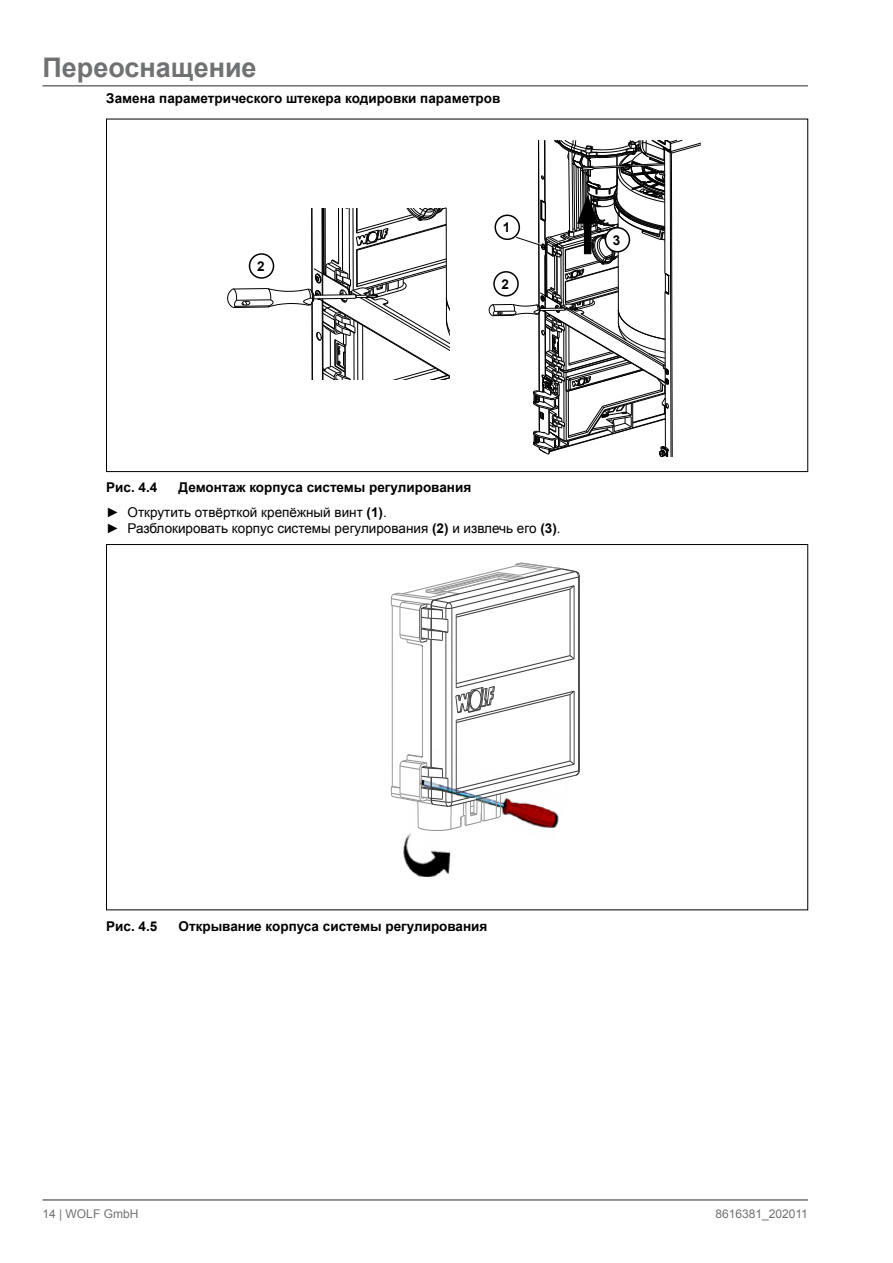
<style>
.page{position:relative;width:893px;height:1263px;background:#fff}
.page>*{position:absolute;margin:0;border:0;box-sizing:border-box;transform-origin:0 0}
.t1{font:700 27px "Arial";color:#707172}
.t2{font:700 13.5px/24.8px "Arial";color:#000}
.t3{font:13.5px "Arial";color:#000}
.t4{font:12px "Arial";color:#707172}
.s1{font-weight:400}
.s2{font-weight:700}
</style>
<div class="page">
<hr style="left:43px;top:85px;width:765px;height:2px;background:#707172">
<hr style="left:43px;top:1199px;width:765px;height:2px;background:#707172">
<svg style="left:227px;top:207px;width:222px;height:173px"></svg>
<svg style="left:489px;top:140px;width:212px;height:317px"></svg>
<div style="left:249px;top:253px;width:25px;height:26px;border:2px solid #000;border-radius:50%"></div>
<img style="left:430px;top:695px;width:144px;height:59px">
<img style="left:403px;top:832px;width:48px;height:45px">
<hr style="left:422px;top:647px;width:1px;height:108px;background:#959595">
<hr style="left:392px;top:605px;width:1px;height:181px;background:#959595">
<hr style="left:431px;top:639px;width:1px;height:128px;background:#404040">
<hr style="left:446px;top:632px;width:1px;height:146px;background:#404040">
<hr style="left:452px;top:608px;width:1px;height:194px;background:#404040">
<hr style="left:578px;top:577px;width:1px;height:194px;background:#404040">
<hr style="left:574px;top:586px;width:1px;height:73px;background:#404040">
<hr style="left:456px;top:615px;width:1px;height:73px;background:#404040">
<hr style="left:574px;top:691px;width:1px;height:73px;background:#404040">
<hr style="left:456px;top:720px;width:1px;height:73px;background:#404040">
<hr style="left:570px;top:589px;width:1px;height:67px;background:#404040">
<hr style="left:570px;top:694px;width:1px;height:67px;background:#404040">
<svg style="left:391px;top:562px;width:189px;height:86px"></svg>
<hr style="left:579px;top:576px;width:1px;height:194px;background:#404040">
<svg style="left:455px;top:655px;width:120px;height:68px"></svg>
<svg style="left:391px;top:754px;width:189px;height:77px"></svg>
<h1 class="t1" style="left:43px;top:49px;width:216px">Переоснащение</h1>
<p class="t2" style="left:106px;top:87px;width:396px">Замена параметрического штекера кодировки параметров</p>
<p class="t2" style="left:257px;top:254px;width:9px">2</p>
<p class="t2" style="left:503px;top:215px;width:9px">1</p>
<p class="t2" style="left:501px;top:272px;width:9px">2</p>
<p class="t2" style="left:613px;top:228px;width:9px">3</p>
<p class="t2" style="left:106px;top:475px;width:53px">Рис. 4.4</p>
<p class="t2" style="left:106px;top:475px;width:366px;text-indent:72px">Демонтаж корпуса системы регулирования <span class="s1">► Открутить отвёрткой крепёжный винт</span> (1)<span class="s1">.</span></p>
<p class="t3" style="left:106px;top:519px;width:456px">► Разблокировать корпус системы регулирования <span class="s2">(2)</span> и извлечь его <span class="s2">(3)</span>.</p>
<p class="t2" style="left:106px;top:914px;width:53px">Рис. 4.5</p>
<p class="t2" style="left:179px;top:914px;width:310px">Открывание корпуса системы регулирования</p>
<p class="t4" style="left:43px;top:1205px;width:97px">14 | WOLF GmbH</p>
<p class="t4" style="left:715px;top:1205px;width:94px">8616381_202011</p>
</div>
